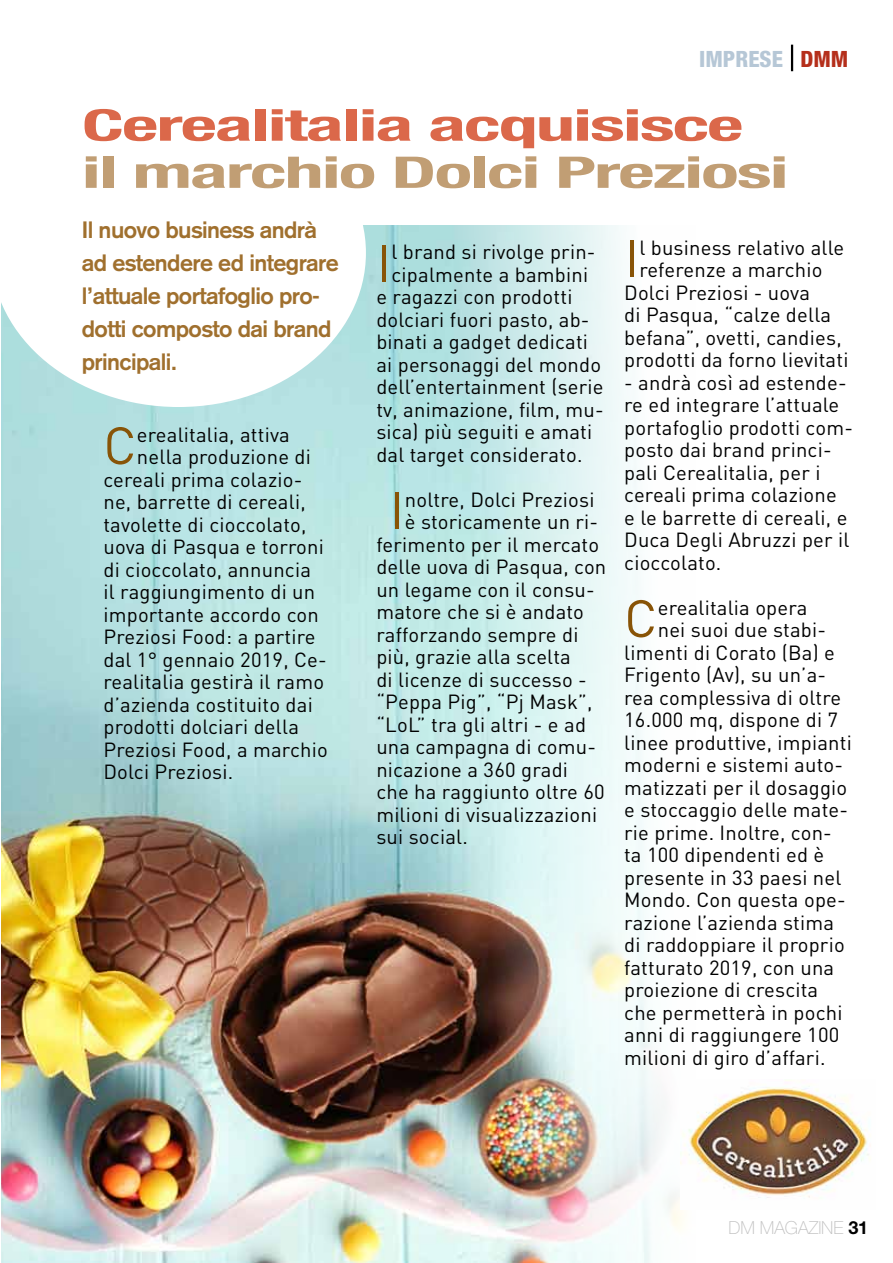
<style>
.page{position:relative;width:893px;height:1263px;background:#fff}
.page>*{position:absolute;margin:0;border:0;box-sizing:border-box;transform-origin:0 0}
.t1{font:51.9px "DIN";color:#885407}
.t2{font:700 condensed 43.65px "Helvetica Neue";letter-spacing:-.025em;color:#db684a;scale:1.8 1}
.t3{font:700 condensed 43.65px "Helvetica Neue";letter-spacing:-.025em;color:#c19e74;scale:1.8 1}
.t4{font:700 23.25px/33px "Akzidenz Grotesk";letter-spacing:-.025em;color:#a0702e}
.t5{font:800 condensed 22.5px "Helvetica Neue";color:#b6c7d6}
.t6{font:20.25px/22.5px "DIN";letter-spacing:.01em;color:#000}
.t7{font:100 18px "Helvetica Neue";letter-spacing:-.005em;color:#c0c0c0}
.s1{color:#b52f1b}
.s2{font-weight:700;color:#000}
</style>
<div class="page">
<img style="left:1px;top:225px;width:682px;height:1038px">
<svg style="left:1px;top:225px;width:365px;height:182px"></svg>
<hr style="left:791px;top:45px;width:2px;height:26px;background:#000">
<img style="left:680px;top:1079px;width:190px;height:130px">
<p class="t5" style="left:699px;top:45px;width:151px">IMPRESE <span class="s1">DMM</span></p>
<p class="t2" style="left:82px;top:89px;width:369px">Cerealitalia acquisisce</p>
<p class="t3" style="left:82px;top:136px;width:394px">il marchio Dolci Preziosi</p>
<p class="t4" style="left:82px;top:213px;width:258px">Il nuovo business andrà ad estendere ed integrare l’attuale portafoglio pro&shy;dotti composto dai brand principali.</p>
<p class="t1" style="left:103px;top:413px;width:35px">C</p>
<p class="t6" style="left:137px;top:423px;width:154px">erealitalia, attiva</p>
<p class="t6" style="left:137px;top:445px;width:175px">nella produzione di</p>
<p class="t6" style="left:103px;top:468px;width:200px">cereali prima colazio-</p>
<p class="t6" style="left:103px;top:490px;width:204px">ne, barrette di cereali,</p>
<p class="t6" style="left:103px;top:513px;width:205px">tavolette di cioccolato,</p>
<p class="t6" style="left:103px;top:535px;width:222px">uova di Pasqua e torroni</p>
<p class="t6" style="left:103px;top:558px;width:209px">di cioccolato, annuncia</p>
<p class="t6" style="left:103px;top:580px;width:213px">il raggiungimento di un</p>
<p class="t6" style="left:103px;top:603px;width:217px">importante accordo con</p>
<p class="t6" style="left:103px;top:625px;width:214px">Preziosi Food: a partire</p>
<p class="t6" style="left:103px;top:648px;width:225px">dal 1° gennaio 2019, Ce-</p>
<p class="t6" style="left:103px;top:670px;width:222px">realitalia gestirà il ramo</p>
<p class="t6" style="left:103px;top:693px;width:211px">d’azienda costituito dai</p>
<p class="t6" style="left:103px;top:715px;width:197px">prodotti dolciari della</p>
<p class="t6" style="left:103px;top:738px;width:226px">Preziosi Food, a marchio</p>
<p class="t6" style="left:103px;top:760px;width:131px">Dolci Preziosi.</p>
<p class="t1" style="left:376px;top:230px;width:16px">I</p>
<p class="t6" style="left:391px;top:240px;width:206px">l brand si rivolge prin-</p>
<p class="t6" style="left:391px;top:263px;width:198px">cipalmente a bambini</p>
<p class="t6" style="left:376px;top:285px;width:198px">e ragazzi con prodotti</p>
<p class="t6" style="left:376px;top:308px;width:215px">dolciari fuori pasto, ab-</p>
<p class="t6" style="left:376px;top:330px;width:213px">binati a gadget dedicati</p>
<p class="t6" style="left:376px;top:353px;width:226px">ai personaggi del mondo</p>
<p class="t6" style="left:376px;top:375px;width:229px">dell’entertainment (serie</p>
<p class="t6" style="left:376px;top:398px;width:229px">tv, animazione, film, mu-</p>
<p class="t6" style="left:376px;top:420px;width:217px">sica) più seguiti e amati</p>
<p class="t6" style="left:376px;top:443px;width:208px">dal target considerato.</p>
<p class="t1" style="left:390px;top:478px;width:16px">I</p>
<p class="t6" style="left:405px;top:488px;width:191px">noltre, Dolci Preziosi</p>
<p class="t6" style="left:405px;top:510px;width:195px">è storicamente un ri-</p>
<p class="t6" style="left:376px;top:533px;width:224px">ferimento per il mercato</p>
<p class="t6" style="left:376px;top:555px;width:232px">delle uova di Pasqua, con</p>
<p class="t6" style="left:376px;top:578px;width:220px">un legame con il consu-</p>
<p class="t6" style="left:376px;top:600px;width:209px">matore che si è andato</p>
<p class="t6" style="left:376px;top:623px;width:204px">rafforzando sempre di</p>
<p class="t6" style="left:376px;top:645px;width:196px">più, grazie alla scelta</p>
<p class="t6" style="left:376px;top:668px;width:212px">di licenze di successo -</p>
<p class="t6" style="left:376px;top:690px;width:218px">“Peppa Pig”, “Pj Mask”,</p>
<p class="t6" style="left:376px;top:713px;width:211px">“LoL” tra gli altri - e ad</p>
<p class="t6" style="left:376px;top:735px;width:221px">una campagna di comu-</p>
<p class="t6" style="left:376px;top:758px;width:193px">nicazione a 360 gradi</p>
<p class="t6" style="left:376px;top:780px;width:230px">che ha raggiunto oltre 60</p>
<p class="t6" style="left:376px;top:803px;width:222px">milioni di visualizzazioni</p>
<p class="t6" style="left:376px;top:825px;width:93px">sui social.</p>
<p class="t1" style="left:624px;top:226px;width:16px">I</p>
<p class="t6" style="left:639px;top:236px;width:206px">l business relativo alle</p>
<p class="t6" style="left:639px;top:258px;width:185px">referenze a marchio</p>
<p class="t6" style="left:624px;top:281px;width:187px">Dolci Preziosi - uova</p>
<p class="t6" style="left:624px;top:303px;width:209px">di Pasqua, “calze della</p>
<p class="t6" style="left:624px;top:326px;width:219px">befana”, ovetti, candies,</p>
<p class="t6" style="left:624px;top:348px;width:226px">prodotti da forno lievitati</p>
<p class="t6" style="left:624px;top:371px;width:230px">- andrà così ad estende&shy;re ed integrare l’attuale portafoglio prodotti com&shy;posto dai brand princi&shy;pali Cerealitalia, per i cereali prima colazione<br>e le barrette di cereali, e<br>Duca Degli Abruzzi per il cioccolato.</p>
<p class="t1" style="left:624px;top:586px;width:35px">C</p>
<p class="t6" style="left:658px;top:596px;width:151px">erealitalia opera</p>
<p class="t6" style="left:658px;top:618px;width:170px">nei suoi due stabi-</p>
<p class="t6" style="left:624px;top:641px;width:212px">limenti di Corato (Ba) e</p>
<p class="t6" style="left:624px;top:663px;width:204px">Frigento (Av), su un’a-</p>
<p class="t6" style="left:624px;top:686px;width:219px">rea complessiva di oltre</p>
<p class="t6" style="left:624px;top:708px;width:215px">16.000 mq, dispone di 7</p>
<p class="t6" style="left:624px;top:731px;width:229px">linee produttive, impianti</p>
<p class="t6" style="left:624px;top:753px;width:220px">moderni e sistemi auto-</p>
<p class="t6" style="left:624px;top:776px;width:225px">matizzati per il dosaggio</p>
<p class="t6" style="left:624px;top:798px;width:225px">e stoccaggio delle mate-</p>
<p class="t6" style="left:624px;top:821px;width:209px">rie prime. Inoltre, con-</p>
<p class="t6" style="left:624px;top:843px;width:202px">ta 100 dipendenti ed è</p>
<p class="t6" style="left:624px;top:866px;width:219px">presente in 33 paesi nel</p>
<p class="t6" style="left:624px;top:888px;width:223px">Mondo. Con questa ope-</p>
<p class="t6" style="left:624px;top:911px;width:211px">razione l’azienda stima</p>
<p class="t6" style="left:624px;top:933px;width:222px">di raddoppiare il proprio</p>
<p class="t6" style="left:624px;top:956px;width:212px">fatturato 2019, con una</p>
<p class="t6" style="left:624px;top:978px;width:196px">proiezione di crescita</p>
<p class="t6" style="left:624px;top:1001px;width:220px">che permetterà in pochi</p>
<p class="t6" style="left:624px;top:1023px;width:217px">anni di raggiungere 100</p>
<p class="t6" style="left:624px;top:1046px;width:203px">milioni di giro d’affari.</p>
<p class="t7" style="left:728px;top:1217px;width:141px">DM MAGAZINE <span class="s2">31</span></p>
</div>
